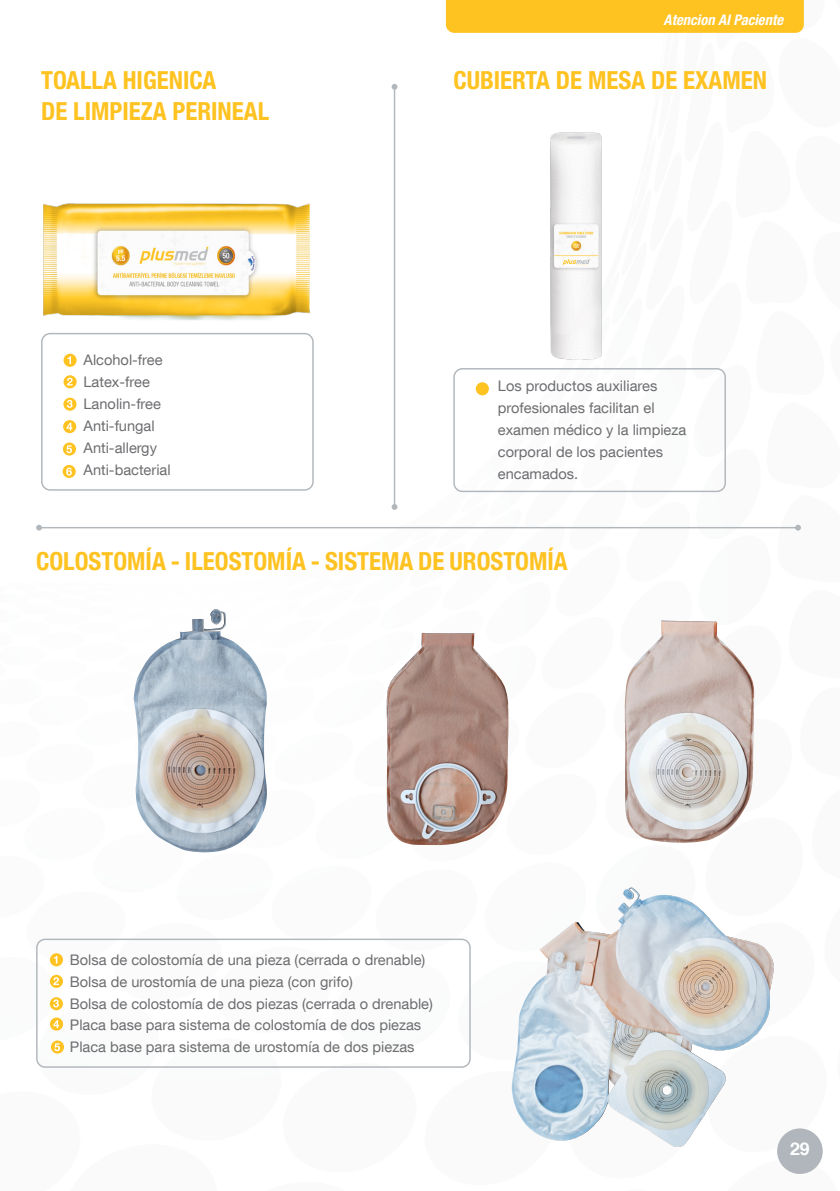
<style>
.page{position:relative;width:840px;height:1191px;background:#fff}
.page>*{position:absolute;margin:0;border:0;box-sizing:border-box;transform-origin:0 0}
.t1{font:700 condensed 24.8px/30.6px "Helvetica Neue LT Com";color:#fec221}
.t2{font:700 17.6px "Helvetica Neue LT Com";color:#fff}
.t3{font:14.6px/21.8px "Helvetica Neue LT Com";color:#6c6d70}
.t4{font:italic 700 condensed 14.6px "Helvetica Neue LT Com";color:#fff}
</style>
<div class="page">
<svg style="left:207px;top:0;width:597px;height:531px"></svg>
<div style="left:776px;top:1128px;width:46px;height:46px;background:#b0b6bb;border-radius:50%"></div>
<div style="left:445px;top:0;width:358px;height:33px;background:#fec221"></div>
<div style="left:63px;top:354px;width:14px;height:13px;background:#fec221;border-radius:50%"></div>
<div style="left:475px;top:382px;width:13px;height:13px;background:#fec221;border-radius:50%"></div>
<svg style="left:63px;top:375px;width:14px;height:13px"></svg>
<svg style="left:63px;top:398px;width:13px;height:13px"></svg>
<svg style="left:67px;top:356px;width:4px;height:8px"></svg>
<svg style="left:67px;top:378px;width:6px;height:7px"></svg>
<svg style="left:67px;top:400px;width:5px;height:8px"></svg>
<div style="left:41px;top:333px;width:272px;height:158px;border:1px solid #b2b7bb;border-radius:8px"></div>
<div style="left:453px;top:368px;width:272px;height:124px;border:1px solid #b2b7bb;border-radius:8px"></div>
<hr style="left:393px;top:87px;width:2px;height:420px;background:#b2b7bb">
<svg style="left:391px;top:504px;width:6px;height:6px"></svg>
<svg style="left:391px;top:84px;width:6px;height:6px"></svg>
<img style="left:43px;top:187px;width:272px;height:144px">
<svg style="left:63px;top:420px;width:13px;height:13px"></svg>
<svg style="left:67px;top:423px;width:5px;height:7px"></svg>
<svg style="left:50px;top:953px;width:13px;height:13px"></svg>
<svg style="left:50px;top:974px;width:13px;height:14px"></svg>
<svg style="left:50px;top:997px;width:13px;height:13px"></svg>
<svg style="left:54px;top:955px;width:3px;height:8px"></svg>
<svg style="left:53px;top:977px;width:6px;height:8px"></svg>
<svg style="left:53px;top:999px;width:6px;height:8px"></svg>
<div style="left:36px;top:938px;width:434px;height:129px;border:1px solid #b2b7bb;border-radius:8px"></div>
<hr style="left:39px;top:527px;width:758px;height:1px;background:#b2b7bb">
<svg style="left:36px;top:525px;width:6px;height:5px"></svg>
<svg style="left:794px;top:525px;width:6px;height:5px"></svg>
<svg style="left:63px;top:442px;width:13px;height:13px"></svg>
<svg style="left:66px;top:445px;width:6px;height:8px"></svg>
<svg style="left:63px;top:465px;width:13px;height:13px"></svg>
<svg style="left:66px;top:467px;width:6px;height:8px"></svg>
<img style="left:483px;top:127px;width:236px;height:237px">
<svg style="left:50px;top:1017px;width:13px;height:13px"></svg>
<svg style="left:53px;top:1020px;width:6px;height:8px"></svg>
<svg style="left:51px;top:1040px;width:13px;height:13px"></svg>
<svg style="left:54px;top:1043px;width:6px;height:8px"></svg>
<img style="left:511px;top:887px;width:262px;height:259px">
<img style="left:134px;top:609px;width:133px;height:244px">
<img style="left:624px;top:620px;width:129px;height:223px">
<img style="left:386px;top:633px;width:122px;height:212px">
<p class="t4" style="left:663px;top:11px;width:121px">Atencion Al Paciente</p>
<h1 class="t1" style="left:41px;top:65px;width:229px">TOALLA HIGENICA<br>DE LIMPIEZA PERINEAL</h1>
<h1 class="t1" style="left:453px;top:65px;width:315px">CUBIERTA DE MESA DE EXAMEN</h1>
<p class="t3" style="left:83px;top:349px;width:89px">Alcohol-free<br>Latex-free<br>Lanolin-free<br>Anti-fungal<br>Anti-allergy<br>Anti-bacterial</p>
<p class="t3" style="left:497px;top:375px;width:190px">Los productos auxiliares profesionales facilitan el examen médico y la limpieza corporal de los pacientes encamados.</p>
<h1 class="t1" style="left:36px;top:546px;width:533px">COLOSTOMÍA - ILEOSTOMÍA - SISTEMA DE UROSTOMÍA</h1>
<p class="t3" style="left:70px;top:948px;width:364px">Bolsa de colostomía de una pieza (cerrada o drenable)<br>Bolsa de urostomía de una pieza (con grifo)<br>Bolsa de colostomía de dos piezas (cerrada o drenable)<br>Placa base para sistema de colostomía de dos piezas Placa base para sistema de urostomía de dos piezas</p>
<p class="t2" style="left:789px;top:1137px;width:21px">29</p>
</div>
